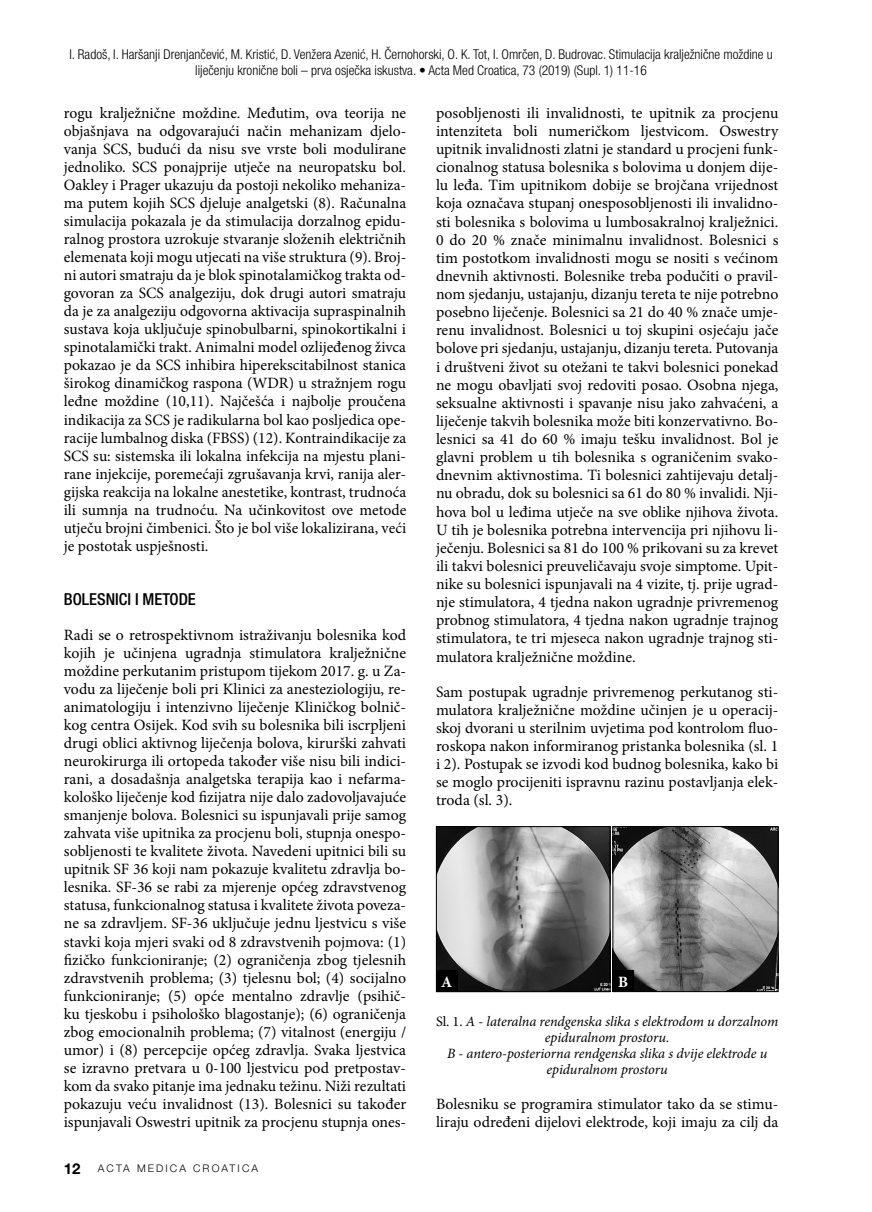
<style>
.page{position:relative;width:872px;height:1212px;background:#fff}
.page>*{position:absolute;margin:0;border:0;box-sizing:border-box;transform-origin:0 0}
.t1{font:500 condensed 16.5px "Helvetica Neue LT Pro";color:#000}
.t2{font:15.75px/18px "Minion Pro";color:#000;text-align:justify}
.t3{font:700 15.75px "Minion Pro";color:#fff}
.t4{font:italic 14.25px/15.9px "Minion Pro";letter-spacing:-.01em;color:#000;text-align:center}
.t5{font:300 condensed 13.5px/16.5px "Helvetica Neue LT Pro";color:#000;text-align:center}
.t6{font:300 10.5px "Helvetica Neue LT Pro";letter-spacing:.2em;color:#000}
.s1{font-weight:700;font-size:15px}
.s2{font-style:normal}
</style>
<div class="page">
<img style="left:438px;top:828px;width:170px;height:162px">
<div style="left:436px;top:826px;width:174px;height:166px;border:1px solid #000"></div>
<img style="left:614px;top:828px;width:162px;height:162px">
<div style="left:612px;top:826px;width:166px;height:166px;border:1px solid #000"></div>
<div style="left:436px;top:971px;width:21px;height:21px;background:#000"></div>
<div style="left:612px;top:971px;width:22px;height:21px;background:#000"></div>
<p class="t5" style="left:69px;top:47px;width:705px">I. Radoš, I. Haršanji Drenjančević, M. Kristić, D. Venžera Azenić, H. Černohorski, O. K. Tot, I. Omrčen, D. Budrovac. Stimulacija kralježnične moždine u liječenju kronične boli – prva osječka iskustva. • Acta Med Croatica, 73 (2019) (Supl. 1) 11-16</p>
<p class="t2" style="left:64px;top:105px;width:344px">rogu kralježnične moždine. Međutim, ova teorija ne objašnjava na odgovarajući način mehanizam djelo&shy;vanja SCS, budući da nisu sve vrste boli modulirane jednoliko. SCS ponajprije utječe na neuropatsku bol.<br>Oakley i Prager ukazuju da postoji nekoliko mehaniza&shy;ma putem kojih SCS djeluje analgetski (8). Računalna simulacija pokazala je da stimulacija dorzalnog epidu&shy;ralnog prostora uzrokuje stvaranje složenih električnih elemenata koji mogu utjecati na više struktura (9). Broj&shy;ni autori smatraju da je blok spinotalamičkog trakta od&shy;govoran za SCS analgeziju, dok drugi autori smatraju da je za analgeziju odgovorna aktivacija supraspinalnih sustava koja uključuje spinobulbarni, spinokortikalni i spinotalamički trakt. Animalni model ozlijeđenog živca pokazao je da SCS inhibira hiperekscitabilnost stanica širokog dinamičkog raspona (WDR) u stražnjem rogu leđne moždine (10,11). Najčešća i najbolje proučena indikacija za SCS je radikularna bol kao posljedica ope&shy;racije lumbalnog diska (FBSS) (12). Kontraindikacije za SCS su: sistemska ili lokalna infekcija na mjestu plani&shy;rane injekcije, poremećaji zgrušavanja krvi, ranija aler&shy;gijska reakcija na lokalne anestetike, kontrast, trudnoća ili sumnja na trudnoću. Na učinkovitost ove metode utječu brojni čimbenici. Što je bol više lokalizirana, veći je postotak uspješnosti.</p>
<p class="t1" style="left:64px;top:593px;width:134px">BOLESNICI I METODE</p>
<p class="t2" style="left:64px;top:627px;width:344px">Radi se o retrospektivnom istraživanju bolesnika kod kojih je učinjena ugradnja stimulatora kralježnične moždine perkutanim pristupom tijekom 2017. g. u Za&shy;vodu za liječenje boli pri Klinici za anesteziologiju, re&shy;animatologiju i intenzivno liječenje Kliničkog bolnič&shy;kog centra Osijek. Kod svih su bolesnika bili iscrpljeni drugi oblici aktivnog liječenja bolova, kirurški zahvati neurokirurga ili ortopeda također više nisu bili indici&shy;rani, a dosadašnja analgetska terapija kao i nefarma&shy;kološko liječenje kod fizijatra nije dalo zadovoljavajuće smanjenje bolova. Bolesnici su ispunjavali prije samog zahvata više upitnika za procjenu boli, stupnja onespo&shy;sobljenosti te kvalitete života. Navedeni upitnici bili su upitnik SF 36 koji nam pokazuje kvalitetu zdravlja bo&shy;lesnika. SF-36 se rabi za mjerenje općeg zdravstvenog statusa, funkcionalnog statusa i kvalitete života poveza&shy;ne sa zdravljem. SF-36 uključuje jednu ljestvicu s više stavki koja mjeri svaki od 8 zdravstvenih pojmova: (1) fizičko funkcioniranje; (2) ograničenja zbog tjelesnih zdravstvenih problema; (3) tjelesnu bol; (4) socijalno funkcioniranje; (5) opće mentalno zdravlje (psihič&shy;ku tjeskobu i psihološko blagostanje); (6) ograničenja zbog emocionalnih problema; (7) vitalnost (energiju / umor) i (8) percepcije općeg zdravlja. Svaka ljestvica se izravno pretvara u 0-100 ljestvicu pod pretpostav&shy;kom da svako pitanje ima jednaku težinu. Niži rezultati pokazuju veću invalidnost (13). Bolesnici su također ispunjavali Oswestri upitnik za procjenu stupnja ones-</p>
<p class="t6" style="left:64px;top:1165px;width:196px"><span class="s1">12</span> ACTA MEDICA CROATICA</p>
<p class="t2" style="left:436px;top:105px;width:344px">posobljenosti ili invalidnosti, te upitnik za procjenu intenziteta boli numeričkom ljestvicom. Oswestry upitnik invalidnosti zlatni je standard u procjeni funk&shy;cionalnog statusa bolesnika s bolovima u donjem dije&shy;lu leđa. Tim upitnikom dobije se brojčana vrijednost koja označava stupanj onesposobljenosti ili invalidno&shy;sti bolesnika s bolovima u lumbosakralnoj kralježnici.<br>0 do 20 % znače minimalnu invalidnost. Bolesnici s tim postotkom invalidnosti mogu se nositi s većinom dnevnih aktivnosti. Bolesnike treba podučiti o pravil&shy;nom sjedanju, ustajanju, dizanju tereta te nije potrebno posebno liječenje. Bolesnici sa 21 do 40 % znače umje&shy;renu invalidnost. Bolesnici u toj skupini osjećaju jače bolove pri sjedanju, ustajanju, dizanju tereta. Putovanja i društveni život su otežani te takvi bolesnici ponekad ne mogu obavljati svoj redoviti posao. Osobna njega, seksualne aktivnosti i spavanje nisu jako zahvaćeni, a liječenje takvih bolesnika može biti konzervativno. Bo&shy;lesnici sa 41 do 60 % imaju tešku invalidnost. Bol je glavni problem u tih bolesnika s ograničenim svako&shy;dnevnim aktivnostima. Ti bolesnici zahtijevaju detalj&shy;nu obradu, dok su bolesnici sa 61 do 80 % invalidi. Nji&shy;hova bol u leđima utječe na sve oblike njihova života.<br>U tih je bolesnika potrebna intervencija pri njihovu li&shy;ječenju. Bolesnici sa 81 do 100 % prikovani su za krevet ili takvi bolesnici preuveličavaju svoje simptome. Upit&shy;nike su bolesnici ispunjavali na 4 vizite, tj. prije ugrad&shy;nje stimulatora, 4 tjedna nakon ugradnje privremenog probnog stimulatora, 4 tjedna nakon ugradnje trajnog stimulatora, te tri mjeseca nakon ugradnje trajnog sti&shy;mulatora kralježnične moždine.</p>
<p class="t2" style="left:436px;top:684px;width:344px">Sam postupak ugradnje privremenog perkutanog sti&shy;mulatora kralježnične moždine učinjen je u operacij&shy;skoj dvorani u sterilnim uvjetima pod kontrolom fluo&shy;roskopa nakon informiranog pristanka bolesnika (sl. 1 i 2). Postupak se izvodi kod budnog bolesnika, kako bi se moglo procijeniti ispravnu razinu postavljanja elek&shy;troda (sl. 3).</p>
<p class="t3" style="left:441px;top:976px;width:13px">A</p>
<p class="t3" style="left:618px;top:976px;width:12px">B</p>
<p class="t4" style="left:436px;top:1015px;width:344px"><span class="s2">Sl. 1.</span> A - lateralna rendgenska slika s elektrodom u dorzalnom epiduralnom prostoru.<br>B - antero-posteriorna rendgenska slika s dvije elektrode u epiduralnom prostoru</p>
<p class="t2" style="left:436px;top:1096px;width:344px">Bolesniku se programira stimulator tako da se stimu&shy;liraju određeni dijelovi elektrode, koji imaju za cilj da</p>
</div>
